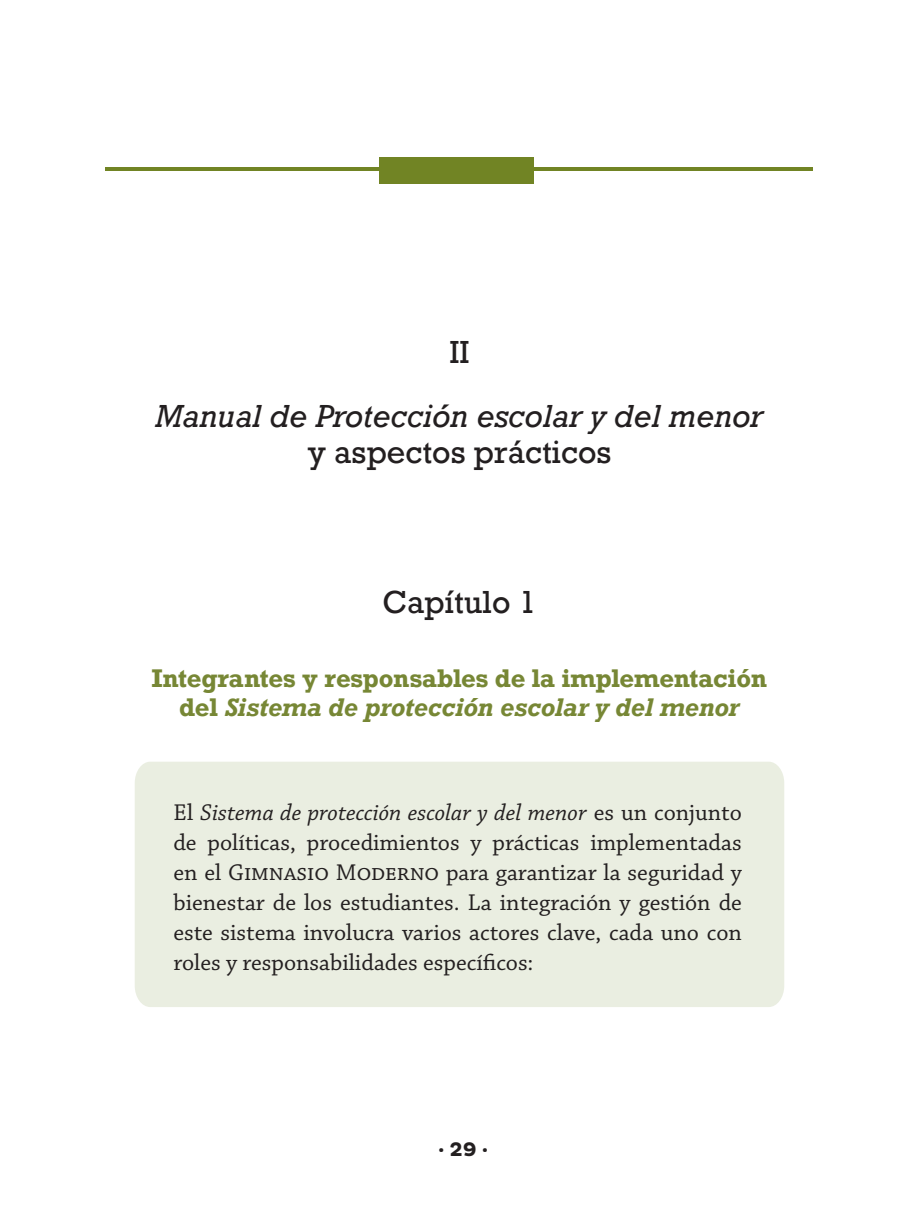
<style>
.page{position:relative;width:919px;height:1224px;background:#fff}
.page>*{position:absolute;margin:0;border:0;box-sizing:border-box;transform-origin:0 0}
.t1{font:italic 30px "Rockwell";color:#231f20}
.t2{font:30px "Rockwell";color:#231f20}
.t3{font:24px/30px "Chaparral Pro";color:#231f20;text-align:justify}
.t4{font:700 24px/28.8px "Rockwell";letter-spacing:-.01em;color:#778735;text-align:center}
.t5{font:700 20px "Pluto";color:#231f20}
.s1{font-style:italic}
</style>
<div class="page">
<hr style="left:106px;top:167px;width:707px;height:3px;background:#718424">
<div style="left:379px;top:157px;width:154px;height:26px;background:#718424"></div>
<div style="left:135px;top:762px;width:649px;height:245px;background:#eaeee1"></div>
<p class="t2" style="left:449px;top:333px;width:22px">II</p>
<p class="t1" style="left:155px;top:398px;width:609px">Manual de Protección escolar y del menor</p>
<p class="t2" style="left:307px;top:434px;width:306px">y aspectos prácticos</p>
<p class="t2" style="left:382px;top:583px;width:155px">Capítulo 1</p>
<p class="t4" style="left:152px;top:663px;width:617px">Integrantes y responsables de la implementación del <span class="s1">Sistema de protección escolar y del menor</span></p>
<p class="t3" style="left:173px;top:798px;width:570px">El <span class="s1">Sistema de protección escolar y del menor</span> es un conjunto de políticas, procedimientos y prácticas implementadas en el Gimnasio Moderno para garantizar la seguridad y bienestar de los estudiantes. La integración y gestión de este sistema involucra varios actores clave, cada uno con roles y responsabilidades específicos:</p>
<p class="t5" style="left:438px;top:1137px;width:52px">· 29 ·</p>
</div>
